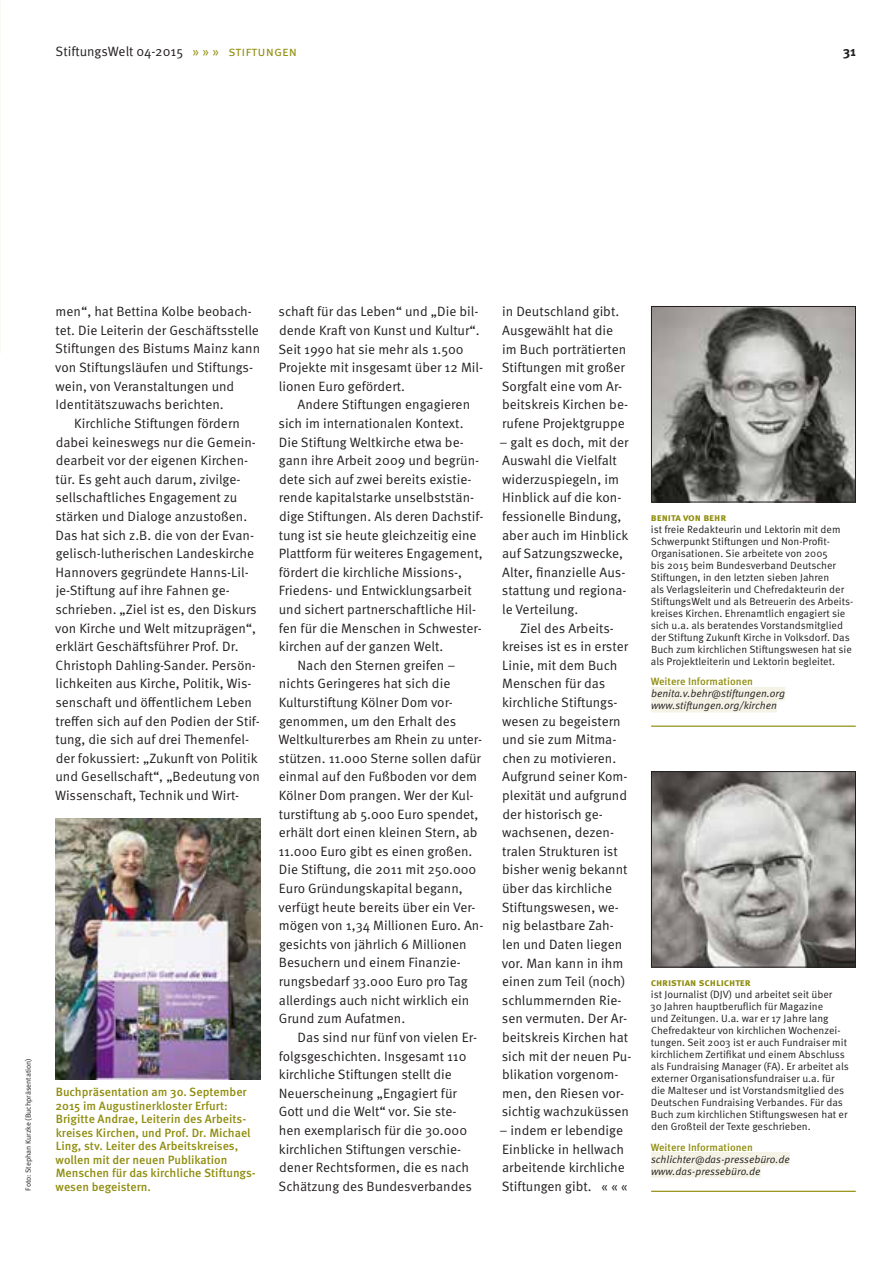
<style>
.page{position:relative;width:893px;height:1263px;background:#fff}
.page>*{position:absolute;margin:0;border:0;box-sizing:border-box;transform-origin:0 0}
.t1{font:13.5px/18.6px "Meta Pro";color:#231f20}
.t2{font:700 13.5px "Meta Pro";color:#231f20}
.t3{font:500 12px/13.5px "Meta Pro";color:#908d0e}
.t4{font:10.5px/12px "Meta Pro";color:#231f20}
.t5{font:italic 10.5px/12px "Meta Pro";color:#231f20}
.t6{font:500 10.5px "Meta Pro";color:#908d0e}
.t7{font:700 10.5px "Meta Pro";color:#908d0e}
.t8{font:7.5px "Meta Pro";letter-spacing:-.005em;color:#231f20}
.s1{color:#908d0e}
</style>
<div class="page">
<img style="left:653px;top:308px;width:201px;height:192px">
<div style="left:651px;top:306px;width:205px;height:196px;border:1px solid #231f20"></div>
<div style="left:651px;top:687px;width:134px;height:13px;background:#f4f3e6"></div>
<div style="left:651px;top:699px;width:126px;height:13px;background:#f4f3e6"></div>
<hr style="left:651px;top:725px;width:205px;height:2px;background:#908d0e">
<img style="left:56px;top:819px;width:204px;height:260px">
<img style="left:653px;top:773px;width:201px;height:192px">
<div style="left:651px;top:771px;width:205px;height:196px;border:1px solid #231f20"></div>
<div style="left:651px;top:1152px;width:139px;height:13px;background:#f4f3e6"></div>
<div style="left:651px;top:1164px;width:110px;height:13px;background:#f4f3e6"></div>
<hr style="left:651px;top:1191px;width:205px;height:1px;background:#908d0e">
<p class="t1" style="left:56px;top:42px;width:243px">StiftungsWelt 04-2015 <span class="s1">» » » Stiftungen</span></p>
<p class="t2" style="left:843px;top:43px;width:15px">31</p>
<p class="t8" style="left:23px;top:1191px;width:134px;rotate:-90deg">Foto: Stephan Kurzke (Buchpräsentation)</p>
<p class="t1" style="left:56px;top:303px;width:198px">men“, hat Bettina Kolbe beobach-</p>
<p class="t1" style="left:56px;top:321px;width:205px">tet. Die Leiterin der Geschäftsstelle</p>
<p class="t1" style="left:55px;top:340px;width:206px">Stiftungen des Bistums Mainz kann</p>
<p class="t1" style="left:55px;top:358px;width:200px">von Stiftungsläufen und Stiftungs-</p>
<p class="t1" style="left:56px;top:377px;width:180px">wein, von Veranstaltungen und</p>
<p class="t1" style="left:56px;top:396px;width:170px">Identitätszuwachs berichten.</p>
<p class="t1" style="left:74px;top:414px;width:167px">Kirchliche Stiftungen fördern</p>
<p class="t1" style="left:56px;top:433px;width:202px">dabei keineswegs nur die Gemein-</p>
<p class="t1" style="left:56px;top:452px;width:194px">dearbeit vor der eigenen Kirchen-</p>
<p class="t1" style="left:56px;top:470px;width:186px">tür. Es geht auch darum, zivilge-</p>
<p class="t1" style="left:55px;top:489px;width:183px">sellschaftliches Engagement zu</p>
<p class="t1" style="left:55px;top:507px;width:193px">stärken und Dialoge anzustoßen.</p>
<p class="t1" style="left:56px;top:526px;width:200px">Das hat sich z.B. die von der Evan-</p>
<p class="t1" style="left:56px;top:545px;width:200px">gelisch-lutherischen Landeskirche</p>
<p class="t1" style="left:56px;top:563px;width:195px">Hannovers gegründete Hanns-Lil-</p>
<p class="t1" style="left:56px;top:582px;width:176px">je-Stiftung auf ihre Fahnen ge-</p>
<p class="t1" style="left:55px;top:600px;width:203px">schrieben. „Ziel ist es, den Diskurs</p>
<p class="t1" style="left:55px;top:619px;width:203px">von Kirche und Welt mitzuprägen“,</p>
<p class="t1" style="left:56px;top:638px;width:185px">erklärt Geschäftsführer Prof. Dr.</p>
<p class="t1" style="left:56px;top:656px;width:202px">Christoph Dahling-Sander. Persön-</p>
<p class="t1" style="left:56px;top:675px;width:198px">lichkeiten aus Kirche, Politik, Wis-</p>
<p class="t1" style="left:55px;top:693px;width:198px">senschaft und öffentlichem Leben</p>
<p class="t1" style="left:56px;top:712px;width:206px">treffen sich auf den Podien der Stif-</p>
<p class="t1" style="left:56px;top:731px;width:195px">tung, die sich auf drei Themenfel-</p>
<p class="t1" style="left:56px;top:749px;width:204px">der fokussiert: „Zukunft von Politik</p>
<p class="t1" style="left:56px;top:768px;width:206px">und Gesellschaft“, „Bedeutung von</p>
<p class="t1" style="left:55px;top:786px;width:186px">Wissenschaft, Technik und Wirt-</p>
<p class="t3" style="left:55px;top:1086px;width:202px">Buchpräsentation am 30. September 2015 im Augustinerkloster Erfurt:<br>Brigitte Andrae, Leiterin des Arbeits&shy;kreises Kirchen, und Prof. Dr. Michael Ling, stv. Leiter des Arbeitskreises, wollen mit der neuen Publikation Menschen für das kirchliche Stiftungs-</p>
<p class="t3" style="left:56px;top:1180px;width:97px">wesen begeistern.</p>
<p class="t1" style="left:278px;top:303px;width:206px">schaft für das Leben“ und „Die bil&shy;dende Kraft von Kunst und Kultur“.<br>Seit 1990 hat sie mehr als 1.500<br>Projekte mit insgesamt über 12 Mil&shy;lionen Euro gefördert.</p>
<p class="t1" style="left:298px;top:396px;width:174px">Andere Stiftungen engagieren</p>
<p class="t1" style="left:279px;top:414px;width:186px">sich im internationalen Kontext.</p>
<p class="t1" style="left:279px;top:433px;width:186px">Die Stiftung Weltkirche etwa be-</p>
<p class="t1" style="left:279px;top:452px;width:202px">gann ihre Arbeit 2009 und begrün-</p>
<p class="t1" style="left:279px;top:470px;width:194px">dete sich auf zwei bereits existie-</p>
<p class="t1" style="left:279px;top:489px;width:197px">rende kapitalstarke unselbststän-</p>
<p class="t1" style="left:279px;top:507px;width:206px">dige Stiftungen. Als deren Dachstif-</p>
<p class="t1" style="left:279px;top:526px;width:199px">tung ist sie heute gleichzeitig eine</p>
<p class="t1" style="left:279px;top:545px;width:205px">Plattform für weiteres Engagement,</p>
<p class="t1" style="left:279px;top:563px;width:185px">fördert die kirchliche Missions-,</p>
<p class="t1" style="left:279px;top:582px;width:194px">Friedens- und Entwicklungsarbeit</p>
<p class="t1" style="left:279px;top:600px;width:199px">und sichert partnerschaftliche Hil-</p>
<p class="t1" style="left:279px;top:619px;width:204px">fen für die Menschen in Schwester-</p>
<p class="t1" style="left:279px;top:638px;width:166px">kirchen auf der ganzen Welt.</p>
<p class="t1" style="left:298px;top:656px;width:159px">Nach den Sternen greifen –</p>
<p class="t1" style="left:279px;top:675px;width:173px">nichts Geringeres hat sich die</p>
<p class="t1" style="left:279px;top:693px;width:176px">Kulturstiftung Kölner Dom vor-</p>
<p class="t1" style="left:279px;top:712px;width:179px">genommen, um den Erhalt des</p>
<p class="t1" style="left:278px;top:731px;width:205px">Weltkulturerbes am Rhein zu unter-</p>
<p class="t1" style="left:279px;top:749px;width:204px">stützen. 11.000 Sterne sollen dafür</p>
<p class="t1" style="left:279px;top:768px;width:200px">einmal auf den Fußboden vor dem</p>
<p class="t1" style="left:279px;top:786px;width:196px">Kölner Dom prangen. Wer der Kul-</p>
<p class="t1" style="left:279px;top:805px;width:201px">turstiftung ab 5.000 Euro spendet,</p>
<p class="t1" style="left:279px;top:824px;width:200px">erhält dort einen kleinen Stern, ab</p>
<p class="t1" style="left:278px;top:842px;width:196px">11.000 Euro gibt es einen großen.</p>
<p class="t1" style="left:279px;top:861px;width:199px">Die Stiftung, die 2011 mit 250.000</p>
<p class="t1" style="left:279px;top:879px;width:185px">Euro Gründungskapital begann,</p>
<p class="t1" style="left:278px;top:898px;width:199px">verfügt heute bereits über ein Ver-</p>
<p class="t1" style="left:279px;top:917px;width:206px">mögen von 1,34 Millionen Euro. An-</p>
<p class="t1" style="left:279px;top:935px;width:189px">gesichts von jährlich 6 Millionen</p>
<p class="t1" style="left:279px;top:954px;width:184px">Besuchern und einem Finanzie-</p>
<p class="t1" style="left:279px;top:972px;width:190px">rungsbedarf 33.000 Euro pro Tag</p>
<p class="t1" style="left:279px;top:991px;width:192px">allerdings auch nicht wirklich ein</p>
<p class="t1" style="left:279px;top:1010px;width:128px">Grund zum Aufatmen.</p>
<p class="t1" style="left:298px;top:1028px;width:181px">Das sind nur fünf von vielen Er-</p>
<p class="t1" style="left:279px;top:1047px;width:189px">folgsgeschichten. Insgesamt 110</p>
<p class="t1" style="left:279px;top:1065px;width:175px">kirchliche Stiftungen stellt die</p>
<p class="t1" style="left:279px;top:1084px;width:180px">Neuerscheinung „Engagiert für</p>
<p class="t1" style="left:279px;top:1103px;width:179px">Gott und die Welt“ vor. Sie ste-</p>
<p class="t1" style="left:279px;top:1121px;width:190px">hen exemplarisch für die 30.000</p>
<p class="t1" style="left:279px;top:1140px;width:184px">kirchlichen Stiftungen verschie-</p>
<p class="t1" style="left:279px;top:1158px;width:192px">dener Rechtsformen, die es nach</p>
<p class="t1" style="left:279px;top:1177px;width:195px">Schätzung des Bundesverbandes</p>
<p class="t1" style="left:502px;top:303px;width:128px">in Deutschland gibt.<br>Ausgewählt hat die im Buch porträtierten<br>Stiftungen mit großer<br>Sorgfalt eine vom Ar&shy;beitskreis Kirchen be&shy;rufene Projektgruppe</p>
<p class="t1" style="left:499px;top:433px;width:131px">– galt es doch, mit der<br>Auswahl die Vielfalt widerzuspiegeln, im<br>Hinblick auf die kon&shy;fessionelle Bindung, aber auch im Hinblick auf Satzungszwecke,<br>Alter, finanzielle Aus&shy;stattung und regiona&shy;le Verteilung.</p>
<p class="t1" style="left:502px;top:619px;width:131px;text-indent:18px">Ziel des Arbeits&shy;kreises ist es in erster<br>Linie, mit dem Buch<br>Menschen für das kirchliche Stiftungs&shy;wesen zu begeistern und sie zum Mitma&shy;chen zu motivieren.<br>Aufgrund seiner Kom&shy;plexität und aufgrund der historisch ge&shy;wachsenen, dezen&shy;tralen Strukturen ist bisher wenig bekannt über das kirchliche<br>Stiftungswesen, we&shy;nig belastbare Zah&shy;len und Daten liegen vor. Man kann in ihm einen zum Teil (noch) schlummernden Rie&shy;sen vermuten. Der Ar&shy;beitskreis Kirchen hat sich mit der neuen Pu&shy;blikation vorgenom&shy;men, den Riesen vor&shy;sichtig wachzuküssen</p>
<p class="t1" style="left:499px;top:1121px;width:130px">– indem er lebendige<br>Einblicke in hellwach arbeitende kirchliche<br>Stiftungen gibt. « « «</p>
<p class="t7" style="left:651px;top:511px;width:77px">Benita von behr</p>
<p class="t4" style="left:651px;top:524px;width:204px">ist freie Redakteurin und Lektorin mit dem Schwerpunkt Stiftungen und Non-Profit-Organisationen. Sie arbeitete von 2005<br>bis 2015 beim Bundesverband Deutscher Stiftungen, in den letzten sieben Jahren<br>als Verlagsleiterin und Chefredakteurin der StiftungsWelt und als Betreuerin des Arbeits&shy;kreises Kirchen. Ehrenamtlich engagiert sie sich u.a. als beratendes Vorstandsmitglied der Stiftung Zukunft Kirche in Volksdorf. Das Buch zum kirchlichen Stiftungswesen hat sie als Projektleiterin und Lektorin begleitet.</p>
<p class="t6" style="left:651px;top:675px;width:104px">Weitere Informationen</p>
<p class="t5" style="left:651px;top:688px;width:136px">benita.v.behr@stiftungen.org www.stiftungen.org/kirchen</p>
<p class="t7" style="left:651px;top:976px;width:101px">Christian Schlichter</p>
<p class="t4" style="left:650px;top:989px;width:200px">ist Journalist (DJV) und arbeitet seit über<br>30 Jahren hauptberuflich für Magazine<br>und Zeitungen. U.a. war er 17 Jahre lang Chefredakteur von kirchlichen Wochenzei&shy;tungen. Seit 2003 ist er auch Fundraiser mit kirchlichem Zertifikat und einem Abschluss als Fundraising Manager (FA). Er arbeitet als externer Organisationsfundraiser u.a. für die Malteser und ist Vorstandsmitglied des Deutschen Fundraising Verbandes. Für das Buch zum kirchlichen Stiftungswesen hat er den Großteil der Texte geschrieben.</p>
<p class="t6" style="left:651px;top:1140px;width:104px">Weitere Informationen</p>
<p class="t5" style="left:651px;top:1153px;width:140px">schlichter@das-pressebüro.de www.das-pressebüro.de</p>
</div>
